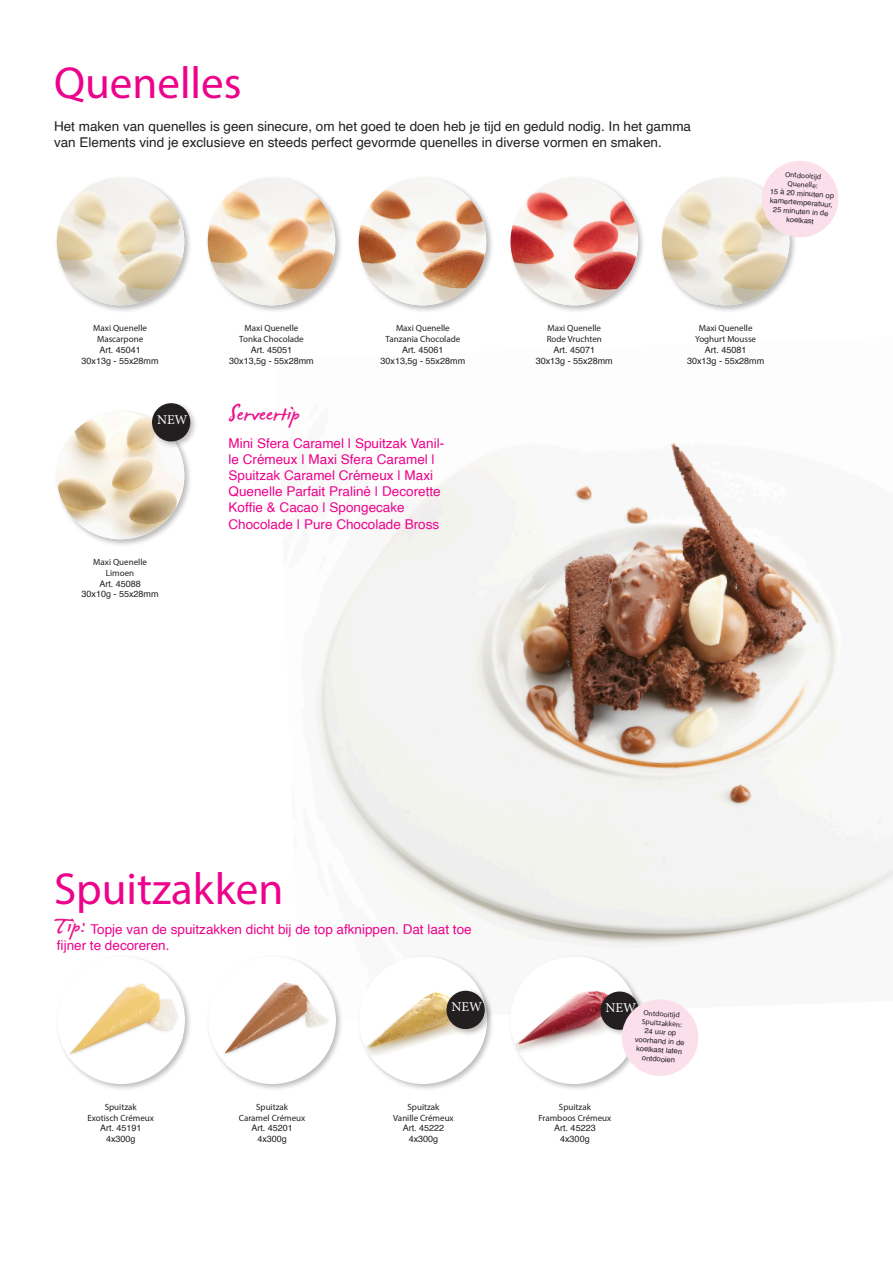
<style>
.page{position:relative;width:893px;height:1263px;background:#fff}
.page>*{position:absolute;margin:0;border:0;box-sizing:border-box;transform-origin:0 0}
.t1{font:45px "Myriad Pro";color:#ed028c}
.t2{font:34.5px "James Fajardo";color:#ea148b}
.t3{font:13.5px/16.2px "Helvetica";color:#ed028c}
.t4{font:13.5px "Helvetica";color:#231f20}
.t5{font:13.5px "Minion Pro";letter-spacing:-.005em;color:#fff}
.t6{font:9px "Myriad Pro";color:#231f20}
.t7{font:9px "Helvetica";color:#231f20}
.t8{font:7.5px/9px "Helvetica";color:#231f20;text-align:center}
.t9{font:7.5px/9px "Myriad Pro";color:#231f20;text-align:center}
</style>
<div class="page">
<img style="left:315px;top:442px;width:578px;height:580px">
<div style="left:54px;top:175px;width:138px;height:138px;background:#231f20;opacity:.3"></div>
<img style="left:57px;top:178px;width:127px;height:127px;border-radius:64px">
<div style="left:205px;top:175px;width:138px;height:138px;background:#231f20;opacity:.3"></div>
<img style="left:208px;top:178px;width:127px;height:127px;border-radius:64px">
<div style="left:356px;top:175px;width:138px;height:138px;background:#231f20;opacity:.3"></div>
<img style="left:359px;top:178px;width:127px;height:127px;border-radius:64px">
<div style="left:508px;top:175px;width:138px;height:138px;background:#231f20;opacity:.3"></div>
<img style="left:510px;top:178px;width:128px;height:127px;border-radius:64px">
<div style="left:659px;top:175px;width:138px;height:138px;background:#231f20;opacity:.3"></div>
<img style="left:662px;top:178px;width:127px;height:127px;border-radius:64px">
<div style="left:54px;top:409px;width:138px;height:138px;background:#231f20;opacity:.3"></div>
<img style="left:57px;top:412px;width:127px;height:127px;border-radius:64px">
<div style="left:150px;top:401px;width:48px;height:48px;background:#231f20;opacity:.3"></div>
<div style="left:152px;top:403px;width:38px;height:38px;background:#231f20;border-radius:50%"></div>
<div style="left:55px;top:954px;width:138px;height:137px;background:#231f20;opacity:.3"></div>
<div style="left:57px;top:956px;width:128px;height:128px;background:#fff;border-radius:50%"></div>
<img style="left:60px;top:973px;width:123px;height:93px">
<div style="left:206px;top:954px;width:138px;height:137px;background:#231f20;opacity:.3"></div>
<div style="left:208px;top:956px;width:128px;height:128px;background:#fff;border-radius:50%"></div>
<img style="left:210px;top:973px;width:124px;height:93px">
<div style="left:357px;top:954px;width:137px;height:137px;background:#231f20;opacity:.3"></div>
<div style="left:359px;top:956px;width:128px;height:128px;background:#fff;border-radius:50%"></div>
<img style="left:359px;top:965px;width:128px;height:99px">
<div style="left:508px;top:954px;width:137px;height:137px;background:#231f20;opacity:.3"></div>
<div style="left:510px;top:956px;width:128px;height:128px;background:#fff;border-radius:50%"></div>
<img style="left:510px;top:963px;width:128px;height:105px">
<div style="left:444px;top:988px;width:48px;height:49px;background:#231f20;opacity:.3"></div>
<div style="left:446px;top:991px;width:39px;height:38px;background:#231f20;border-radius:50%"></div>
<div style="left:598px;top:989px;width:48px;height:49px;background:#231f20;opacity:.3"></div>
<div style="left:600px;top:991px;width:39px;height:39px;background:#231f20;border-radius:50%"></div>
<div style="left:762px;top:162px;width:76px;height:75px;background:#fbdfeb;border-radius:50%"></div>
<div style="left:762px;top:161px;width:76px;height:76px;border:2px solid #fbdfeb;border-radius:50%"></div>
<div style="left:622px;top:1000px;width:76px;height:75px;background:#fbdfeb;border-radius:50%"></div>
<div style="left:622px;top:999px;width:76px;height:77px;border:2px solid #fbdfeb;border-radius:50%"></div>
<p class="t1" style="left:54px;top:55px;width:189px">Quenelles</p>
<p class="t4" style="left:54px;top:115px;width:639px">Het maken van quenelles is geen sinecure, om het goed te doen heb je tijd en geduld nodig. In het gamma</p>
<p class="t4" style="left:54px;top:132px;width:609px">van Elements vind je exclusieve en steeds perfect gevormde quenelles in diverse vormen en smaken.</p>
<p class="t9" style="left:785px;top:170px;width:38px;rotate:4deg">Ontdooitijd<br>Quenelle:</p>
<p class="t8" style="left:770px;top:187px;width:66px;rotate:4deg">15 à 20 minuten op kamertemperatuur,<br>25 minuten in de koelkast</p>
<p class="t6" style="left:93px;top:323px;width:55px">Maxi Quenelle</p>
<p class="t6" style="left:97px;top:333px;width:48px">Mascarpone</p>
<p class="t7" style="left:99px;top:343px;width:43px">Art. 45041</p>
<p class="t7" style="left:82px;top:353px;width:79px">30x13g - 55x28mm</p>
<p class="t5" style="left:157px;top:410px;width:32px">NEW</p>
<p class="t6" style="left:93px;top:556px;width:55px">Maxi Quenelle</p>
<p class="t6" style="left:106px;top:567px;width:30px">Limoen</p>
<p class="t7" style="left:99px;top:576px;width:43px">Art. 45088</p>
<p class="t7" style="left:82px;top:587px;width:79px">30x10g - 55x28mm</p>
<p class="t6" style="left:245px;top:323px;width:55px">Maxi Quenelle</p>
<p class="t6" style="left:239px;top:333px;width:66px">Tonka Chocolade</p>
<p class="t7" style="left:251px;top:343px;width:43px">Art. 45051</p>
<p class="t7" style="left:229px;top:353px;width:86px">30x13,5g - 55x28mm</p>
<p class="t2" style="left:229px;top:395px;width:72px">Serveertip</p>
<p class="t6" style="left:396px;top:323px;width:55px">Maxi Quenelle</p>
<p class="t6" style="left:385px;top:333px;width:76px">Tanzania Chocolade</p>
<p class="t7" style="left:402px;top:343px;width:43px">Art. 45061</p>
<p class="t7" style="left:381px;top:353px;width:86px">30x13,5g - 55x28mm</p>
<p class="t3" style="left:229px;top:435px;width:217px">Mini Sfera Caramel | Spuitzak Vanil&shy;le Crémeux | Maxi Sfera Caramel | Spuitzak Caramel Crémeux | Maxi Quenelle Parfait Praliné | Decorette Koffie &amp; Cacao | Spongecake</p>
<p class="t3" style="left:229px;top:516px;width:212px">Chocolade | Pure Chocolade Bross</p>
<p class="t6" style="left:547px;top:323px;width:55px">Maxi Quenelle</p>
<p class="t6" style="left:547px;top:333px;width:57px">Rode Vruchten</p>
<p class="t7" style="left:553px;top:343px;width:43px">Art. 45071</p>
<p class="t7" style="left:536px;top:353px;width:79px">30x13g - 55x28mm</p>
<p class="t6" style="left:699px;top:323px;width:55px">Maxi Quenelle</p>
<p class="t6" style="left:695px;top:333px;width:62px">Yoghurt Mousse</p>
<p class="t7" style="left:705px;top:343px;width:43px">Art. 45081</p>
<p class="t7" style="left:687px;top:353px;width:79px">30x13g - 55x28mm</p>
<p class="t1" style="left:54px;top:861px;width:231px">Spuitzakken</p>
<p class="t2" style="left:54px;top:908px;width:34px">Tip:</p>
<p class="t3" style="left:57px;top:921px;width:416px;text-indent:34px">Topje van de spuitzakken dicht bij de top afknippen. Dat laat toe fijner te decoreren.</p>
<p class="t6" style="left:105px;top:1101px;width:34px">Spuitzak</p>
<p class="t6" style="left:87px;top:1112px;width:68px">Exotisch Crémeux</p>
<p class="t7" style="left:100px;top:1121px;width:43px">Art. 45191</p>
<p class="t7" style="left:106px;top:1132px;width:31px">4x300g</p>
<p class="t6" style="left:256px;top:1101px;width:34px">Spuitzak</p>
<p class="t6" style="left:239px;top:1112px;width:68px">Caramel Crémeux</p>
<p class="t7" style="left:251px;top:1121px;width:43px">Art. 45201</p>
<p class="t7" style="left:257px;top:1132px;width:31px">4x300g</p>
<p class="t5" style="left:451px;top:998px;width:32px">NEW</p>
<p class="t5" style="left:605px;top:998px;width:32px">NEW</p>
<p class="t9" style="left:644px;top:1008px;width:38px;rotate:4deg">Ontdooitijd</p>
<p class="t9" style="left:642px;top:1017px;width:41px;rotate:4deg">Spuitzakken:</p>
<p class="t8" style="left:636px;top:1026px;width:51px;rotate:4deg">24 uur op voorhand in de koelkast laten ontdooien</p>
<p class="t6" style="left:407px;top:1101px;width:34px">Spuitzak</p>
<p class="t6" style="left:393px;top:1112px;width:62px">Vanille Crémeux</p>
<p class="t7" style="left:403px;top:1121px;width:43px">Art. 45222</p>
<p class="t7" style="left:409px;top:1132px;width:31px">4x300g</p>
<p class="t6" style="left:559px;top:1101px;width:34px">Spuitzak</p>
<p class="t6" style="left:538px;top:1112px;width:75px">Framboos Crémeux</p>
<p class="t7" style="left:554px;top:1121px;width:43px">Art. 45223</p>
<p class="t7" style="left:560px;top:1132px;width:31px">4x300g</p>
</div>
